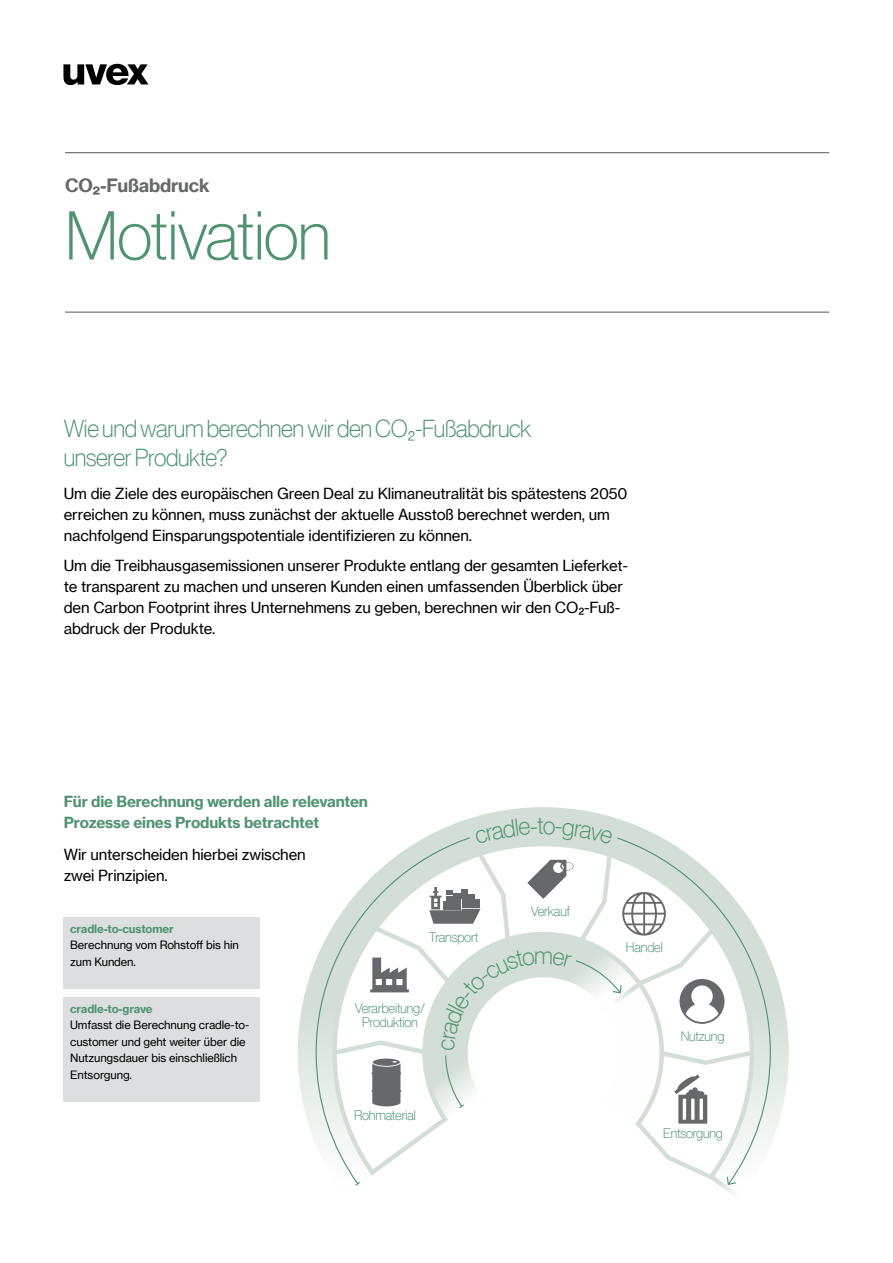
<style>
.page{position:relative;width:893px;height:1263px;background:#fff}
.page>*{position:absolute;margin:0;border:0;box-sizing:border-box;transform-origin:0 0}
.t1{font:67.5px "N Haas Grotesk DS Pro 35 X Lt";letter-spacing:-.01em;color:#4f9371}
.t2{font:24px/28.8px "N Haas Grotesk DS Pro 35 X Lt";letter-spacing:-.015em;color:#4f9371}
.t3{font:18px "N Haas Grotesk TX Pro 75 Bd";letter-spacing:-.01em;color:#67686b}
.t4{font:15px/21px "N Haas Grotesk TX Pro 55 Rg";letter-spacing:-.01em;color:#000}
.t5{font:15px/21px "N Haas Grotesk TX Pro 75 Bd";letter-spacing:-.01em;color:#4f9371}
.t6{font:13.5px/13.5px "N Haas Grotesk DS Pro 35 X Lt";letter-spacing:-.01em;color:#4f9371;text-align:center}
.t7{font:11.25px/16.5px "N Haas Grotesk TX Pro 55 Rg";letter-spacing:-.01em;color:#000}
.t8{font:11.25px "N Haas Grotesk TX Pro 75 Bd";letter-spacing:-.01em;color:#4f9371}
</style>
<div class="page">
<hr style="left:65px;top:152px;width:764px;height:1px;background:#67686b">
<hr style="left:65px;top:312px;width:764px;height:1px;background:#67686b">
<svg style="left:298px;top:807px;width:491px;height:335px"></svg>
<svg style="left:315px;top:824px;width:456px;height:320px"></svg>
<div style="left:64px;top:917px;width:196px;height:71px;background:#dddedf"></div>
<div style="left:64px;top:997px;width:196px;height:104px;background:#dddedf"></div>
<svg style="left:63px;top:64px;width:85px;height:21px"></svg>
<svg style="left:330px;top:815px;width:426px;height:380px"></svg>
<p class="t3" style="left:65px;top:174px;width:146px">CO₂-Fußabdruck</p>
<h1 class="t1" style="left:65px;top:198px;width:267px">Motivation</h1>
<h2 class="t2" style="left:64px;top:414px;width:469px">Wie und warum berechnen wir den CO₂-Fußabdruck unserer Produkte?</h2>
<p class="t4" style="left:64px;top:483px;width:565px">Um die Ziele des europäischen Green Deal zu Klimaneutralität bis spätestens 2050 erreichen zu können, muss zunächst der aktuelle Ausstoß berechnet werden, um nachfolgend Einsparungspotentiale identifizieren zu können.</p>
<p class="t4" style="left:64px;top:555px;width:566px">Um die Treibhausgasemissionen unserer Produkte entlang der gesamten Lieferket&shy;te transparent zu machen und unseren Kunden einen umfassenden Überblick über den Carbon Footprint ihres Unternehmens zu geben, berechnen wir den CO2-Fuß&shy;abdruck der Produkte.</p>
<p class="t5" style="left:64px;top:791px;width:306px">Für die Berechnung werden alle relevanten<br>Prozesse eines Produkts betrachtet</p>
<p class="t4" style="left:64px;top:844px;width:243px">Wir unterscheiden hierbei zwischen zwei Prinzipien.</p>
<p class="t8" style="left:70px;top:921px;width:105px">cradle-to-customer</p>
<p class="t7" style="left:70px;top:937px;width:170px">Berechnung vom Rohstoff bis hin zum Kunden.</p>
<p class="t8" style="left:70px;top:1001px;width:84px">cradle-to-grave</p>
<p class="t7" style="left:70px;top:1017px;width:181px">Umfasst die Berechnung cradle-to&shy;customer und geht weiter über die<br>Nutzungsdauer bis einschließlich<br>Entsorgung.</p>
<p class="t6" style="left:429px;top:930px;width:51px">Transport</p>
<p class="t6" style="left:355px;top:1001px;width:72px">Verarbeitung/<br>Produktion</p>
<p class="t6" style="left:354px;top:1108px;width:63px">Rohmaterial</p>
<p class="t6" style="left:531px;top:905px;width:41px">Verkauf</p>
<p class="t6" style="left:626px;top:941px;width:38px">Handel</p>
<p class="t6" style="left:681px;top:1029px;width:45px">Nutzung</p>
<p class="t6" style="left:663px;top:1126px;width:61px">Entsorgung</p>
</div>
